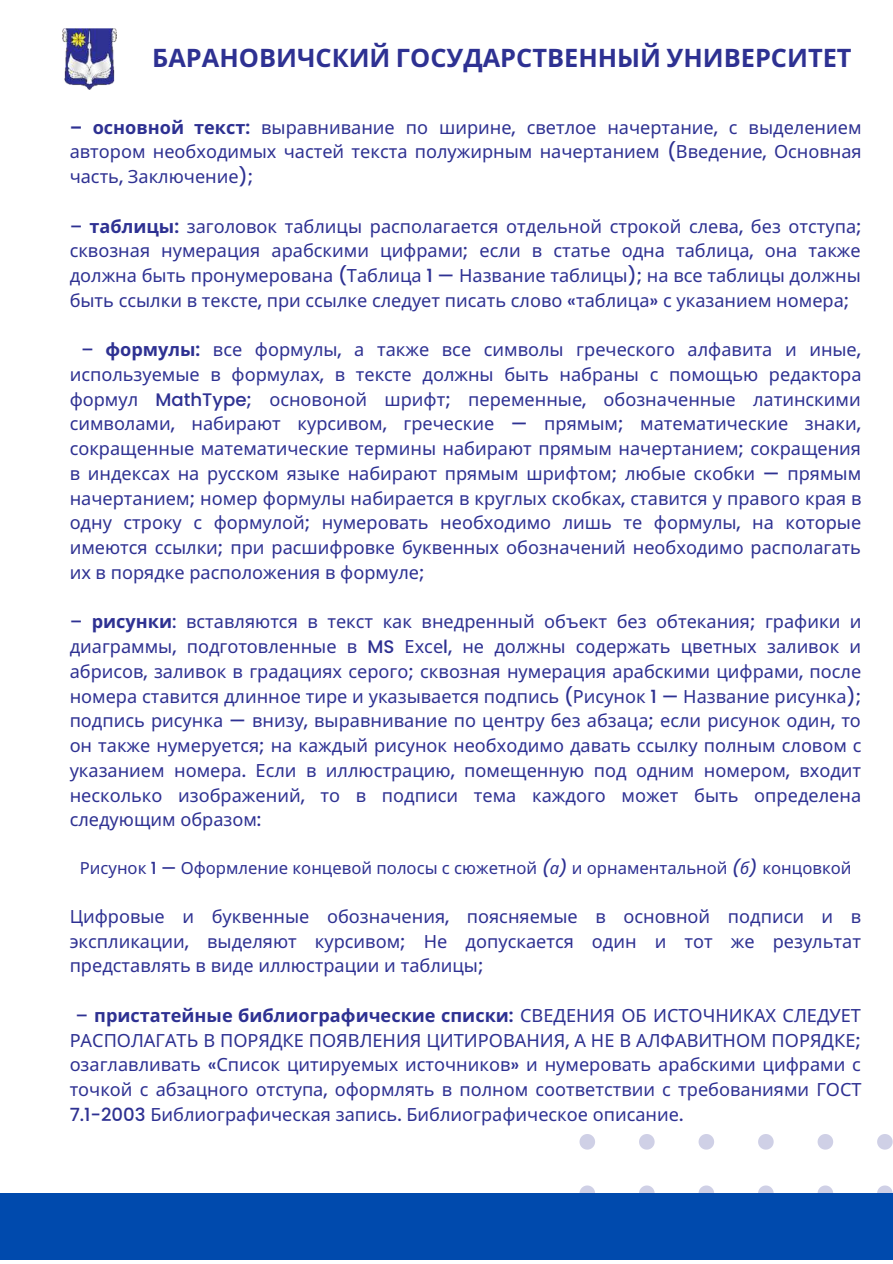
<style>
.page{position:relative;width:893px;height:1264px;background:#fff}
.page>*{position:absolute;margin:0;border:0;box-sizing:border-box;transform-origin:0 0}
.t1{font:700 25.35px "Noto Sans";color:#2e3192}
.t2{font:18.15px/24.8px "Noto Sans";color:#2e3192;text-align:justify}
.t3{font:16.65px "Noto Sans";color:#2e3192}
.s1{font-family:"Poppins";font-weight:600}
.s2{font-weight:700}
.s3{font-family:"Poppins";font-weight:500}
.s4{font-family:"Poppins";font-weight:500;font-style:italic}
.s5{font-style:italic}
</style>
<div class="page">
<img style="left:62px;top:29px;width:54px;height:60px">
<svg style="left:579px;top:1134px;width:16px;height:15px"></svg>
<svg style="left:639px;top:1134px;width:15px;height:15px"></svg>
<svg style="left:698px;top:1134px;width:16px;height:15px"></svg>
<svg style="left:758px;top:1134px;width:15px;height:15px"></svg>
<svg style="left:817px;top:1134px;width:16px;height:15px"></svg>
<svg style="left:877px;top:1134px;width:15px;height:15px"></svg>
<svg style="left:579px;top:1185px;width:16px;height:8px"></svg>
<svg style="left:639px;top:1185px;width:15px;height:8px"></svg>
<svg style="left:698px;top:1185px;width:16px;height:8px"></svg>
<svg style="left:758px;top:1185px;width:15px;height:8px"></svg>
<svg style="left:817px;top:1185px;width:16px;height:8px"></svg>
<svg style="left:877px;top:1185px;width:15px;height:8px"></svg>
<div style="left:0;top:1193px;width:892px;height:67px;background:#004aad"></div>
<h1 class="t1" style="left:152px;top:40px;width:701px">БАРАНОВИЧСКИЙ ГОСУДАРСТВЕННЫЙ УНИВЕРСИТЕТ</h1>
<p class="t2" style="left:70px;top:114px;width:793px"><span class="s1">–</span> <span class="s2">основной текст</span><span class="s1">:</span> выравнивание по ширине<span class="s3">,</span> светлое начертание<span class="s3">,</span> с выделением автором необходимых частей текста полужирным начертанием <span class="s3">(</span>Введение<span class="s3">,</span> Основная часть<span class="s3">,</span> Заключение<span class="s3">);</span></p>
<p class="t2" style="left:70px;top:213px;width:793px"><span class="s3">–</span> <span class="s2">таблицы</span><span class="s1">:</span> заголовок таблицы располагается отдельной строкой слева<span class="s3">,</span> без отступа<span class="s3">; </span>сквозная нумерация арабскими цифрами<span class="s3">;</span> если в статье одна таблица<span class="s3">,</span> она также должна быть пронумерована <span class="s3">(</span>Таблица <span class="s3">1 —</span> Название таблицы<span class="s3">);</span> на все таблицы должны быть ссылки в тексте<span class="s3">,</span> при ссылке следует писать слово <span class="s3">«</span>таблица<span class="s3">»</span> с указанием номера<span class="s3">;</span></p>
<p class="t2" style="left:70px;top:337px;width:793px;text-indent:11px"><span class="s3">–</span> <span class="s2">формулы</span><span class="s1">:</span> все формулы<span class="s3">,</span> а также все символы греческого алфавита и иные<span class="s3">, </span>используемые в формулах<span class="s3">,</span> в тексте должны быть набраны с помощью редактора формул <span class="s3">MathType;</span> основоной шрифт<span class="s3">;</span> переменные<span class="s3">,</span> обозначенные латинскими символами<span class="s3">,</span> набирают курсивом<span class="s3">,</span> греческие <span class="s3">—</span> прямым<span class="s3">;</span> математические знаки<span class="s3">, </span>сокращенные математические термины набирают прямым начертанием<span class="s3">;</span> сокращения в индексах на русском языке набирают прямым шрифтом<span class="s3">;</span> любые скобки <span class="s3">—</span> прямым начертанием<span class="s3">;</span> номер формулы набирается в круглых скобках<span class="s3">,</span> ставится у правого края в одну строку с формулой<span class="s3">;</span> нумеровать необходимо лишь те формулы<span class="s3">,</span> на которые имеются ссылки<span class="s3">;</span> при расшифровке буквенных обозначений необходимо располагать их в порядке расположения в формуле<span class="s3">;</span></p>
<p class="t2" style="left:70px;top:609px;width:793px"><span class="s3">–</span> <span class="s2">рисунки</span><span class="s3">:</span> вставляются в текст как внедренный объект без обтекания<span class="s3">;</span> графики и диаграммы<span class="s3">,</span> подготовленные в <span class="s3">MS</span> Ехсе<span class="s3">l,</span> не должны содержать цветных заливок и абрисов<span class="s3">,</span> заливок в градациях серого<span class="s3">;</span> сквозная нумерация арабскими цифрами<span class="s3">,</span> после номера ставится длинное тире и указывается подпись <span class="s3">(</span>Рисунок <span class="s3">1 —</span> Название рисунка<span class="s3">); </span>подпись рисунка <span class="s3">—</span> внизу<span class="s3">,</span> выравнивание по центру без абзаца<span class="s3">;</span> если рисунок один<span class="s3">,</span> то он также нумеруется<span class="s3">;</span> на каждый рисунок необходимо давать ссылку полным словом с указанием номера<span class="s3">.</span> Если в иллюстрацию<span class="s3">,</span> помещенную под одним номером<span class="s3">,</span> входит несколько изображений<span class="s3">,</span> то в подписи тема каждого может быть определена следующим образом<span class="s3">:</span></p>
<p class="t3" style="left:80px;top:855px;width:773px">Рисунок <span class="s3">1 —</span> Оформление концевой полосы с сюжетной <span class="s4">(</span><span class="s5">а</span><span class="s4">)</span> и орнаментальной <span class="s4">(</span><span class="s5">б</span><span class="s4">)</span> концовкой</p>
<p class="t2" style="left:70px;top:903px;width:793px">Цифровые и буквенные обозначения<span class="s3">,</span> поясняемые в основной подписи и в экспликации<span class="s3">,</span> выделяют курсивом<span class="s3">;</span> Не допускается один и тот же результат представлять в виде иллюстрации и таблицы<span class="s3">;</span></p>
<p class="t2" style="left:70px;top:1002px;width:793px;text-indent:6px"><span class="s3">–</span> <span class="s2">пристатейные библиографические списки</span><span class="s1">:</span> СВЕДЕНИЯ ОБ ИСТОЧНИКАХ СЛЕДУЕТ РАСПОЛАГАТЬ В ПОРЯДКЕ ПОЯВЛЕНИЯ ЦИТИРОВАНИЯ<span class="s3">,</span> А НЕ В АЛФАВИТНОМ ПОРЯДКЕ<span class="s3">; </span>озаглавливать <span class="s3">«</span>Список цитируемых источников<span class="s3">»</span> и нумеровать арабскими цифрами с точкой с абзацного отступа<span class="s3">,</span> оформлять в полном соответствии с требованиями ГОСТ <span class="s3">7.1-2003</span> Библиографическая запись<span class="s3">.</span> Библиографическое описание<span class="s3">.</span></p>
</div>
